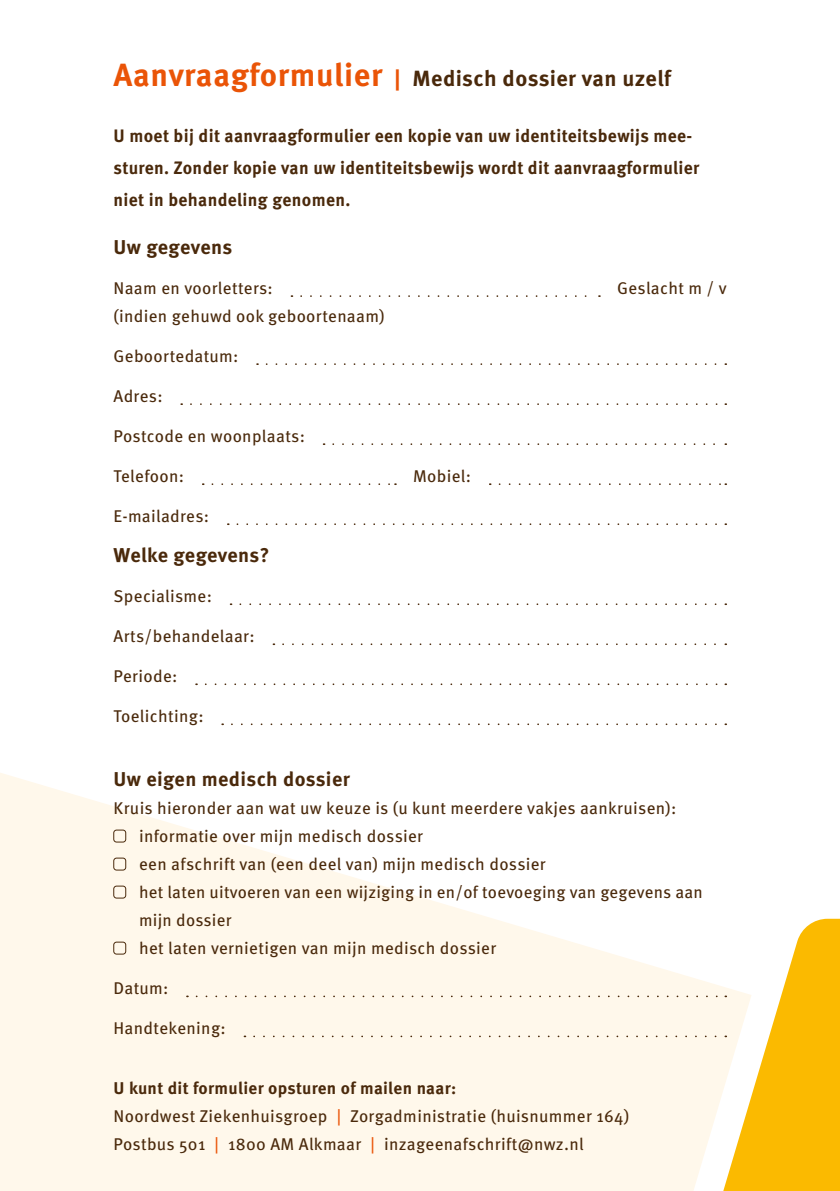
<style>
.page{position:relative;width:840px;height:1191px;background:#fff}
.page>*{position:absolute;margin:0;border:0;box-sizing:border-box;transform-origin:0 0}
.t1{font:700 22px "Meta Pro";letter-spacing:.02em;color:#4a290b}
.t2{font:700 20px "Meta Pro";letter-spacing:.02em;color:#4a290b}
.t3{font:700 18px/32px "Meta Pro";letter-spacing:.02em;color:#4a290b}
.t4{font:17px/28px "Meta Pro";letter-spacing:.02em;color:#4a290b}
.s1{font-size:32px;color:#ea5407}
.s2{color:#ea5407}
.s3{font-weight:700}
</style>
<div class="page">
<svg style="left:0;top:773px;width:490px;height:418px;fill:#fff8eb"></svg>
<svg style="left:301px;top:295px;width:298px;height:2px"></svg>
<svg style="left:266px;top:363px;width:459px;height:2px"></svg>
<svg style="left:191px;top:403px;width:534px;height:2px"></svg>
<svg style="left:333px;top:443px;width:392px;height:2px"></svg>
<svg style="left:212px;top:483px;width:184px;height:2px"></svg>
<svg style="left:499px;top:483px;width:226px;height:2px"></svg>
<svg style="left:237px;top:523px;width:488px;height:2px"></svg>
<svg style="left:240px;top:603px;width:485px;height:2px"></svg>
<svg style="left:283px;top:643px;width:442px;height:2px"></svg>
<svg style="left:205px;top:683px;width:520px;height:2px"></svg>
<svg style="left:232px;top:723px;width:493px;height:2px"></svg>
<svg style="left:196px;top:918px;width:643px;height:273px"></svg>
<div style="left:113px;top:830px;width:13px;height:12px;border:1px solid #4a290b;border-radius:3px"></div>
<div style="left:113px;top:858px;width:13px;height:12px;border:1px solid #4a290b;border-radius:3px"></div>
<div style="left:113px;top:886px;width:13px;height:12px;border:1px solid #4a290b;border-radius:3px"></div>
<div style="left:113px;top:942px;width:13px;height:12px;border:1px solid #4a290b;border-radius:3px"></div>
<p class="t1" style="left:113px;top:61px;width:559px"><span class="s1">Aanvraagformulier</span> <span class="s2">|</span> Medisch dossier van uzelf</p>
<p class="t3" style="left:113px;top:119px;width:587px">U moet bij dit aanvraagformulier een kopie van uw identiteitsbewijs mee&shy;sturen. Zonder kopie van uw identiteitsbewijs wordt dit aanvraagformulier niet in behandeling genomen.</p>
<p class="t2" style="left:113px;top:231px;width:120px">Uw gegevens</p>
<p class="t4" style="left:113px;top:273px;width:161px">Naam en voorletters:</p>
<p class="t4" style="left:616px;top:273px;width:111px">Geslacht m / v</p>
<p class="t4" style="left:113px;top:301px;width:272px">(indien gehuwd ook geboortenaam)</p>
<p class="t4" style="left:113px;top:341px;width:126px">Geboortedatum:</p>
<p class="t4" style="left:113px;top:381px;width:51px">Adres:</p>
<p class="t4" style="left:113px;top:421px;width:193px">Postcode en woonplaats:</p>
<p class="t4" style="left:113px;top:461px;width:72px">Telefoon:</p>
<p class="t4" style="left:413px;top:461px;width:59px">Mobiel:</p>
<p class="t4" style="left:113px;top:501px;width:97px">E-mailadres:</p>
<p class="t2" style="left:113px;top:539px;width:157px">Welke gegevens?</p>
<p class="t4" style="left:113px;top:581px;width:100px">Specialisme:</p>
<p class="t4" style="left:113px;top:621px;width:143px">Arts/behandelaar:</p>
<p class="t4" style="left:113px;top:661px;width:65px">Periode:</p>
<p class="t4" style="left:113px;top:701px;width:92px">Toelichting:</p>
<p class="t2" style="left:113px;top:763px;width:238px">Uw eigen medisch dossier</p>
<p class="t4" style="left:139px;top:793px;width:565px;text-indent:-26px">Kruis hieronder aan wat uw keuze is (u kunt meerdere vakjes aankruisen): informatie over mijn medisch dossier<br>een afschrift van (een deel van) mijn medisch dossier<br>het laten uitvoeren van een wijziging in en/of toevoeging van gegevens aan mijn dossier<br>het laten vernietigen van mijn medisch dossier</p>
<p class="t4" style="left:113px;top:973px;width:56px">Datum:</p>
<p class="t4" style="left:113px;top:1013px;width:114px">Handtekening:</p>
<p class="t4" style="left:113px;top:1073px;width:517px"><span class="s3">U kunt dit formulier opsturen of mailen naar:<br></span>Noordwest Ziekenhuisgroep <span class="s2">|</span> Zorgadministratie (huisnummer 164)<br>Postbus 501 <span class="s2">|</span> 1800 AM Alkmaar <span class="s2">|</span> inzageenafschrift@nwz.nl</p>
</div>
